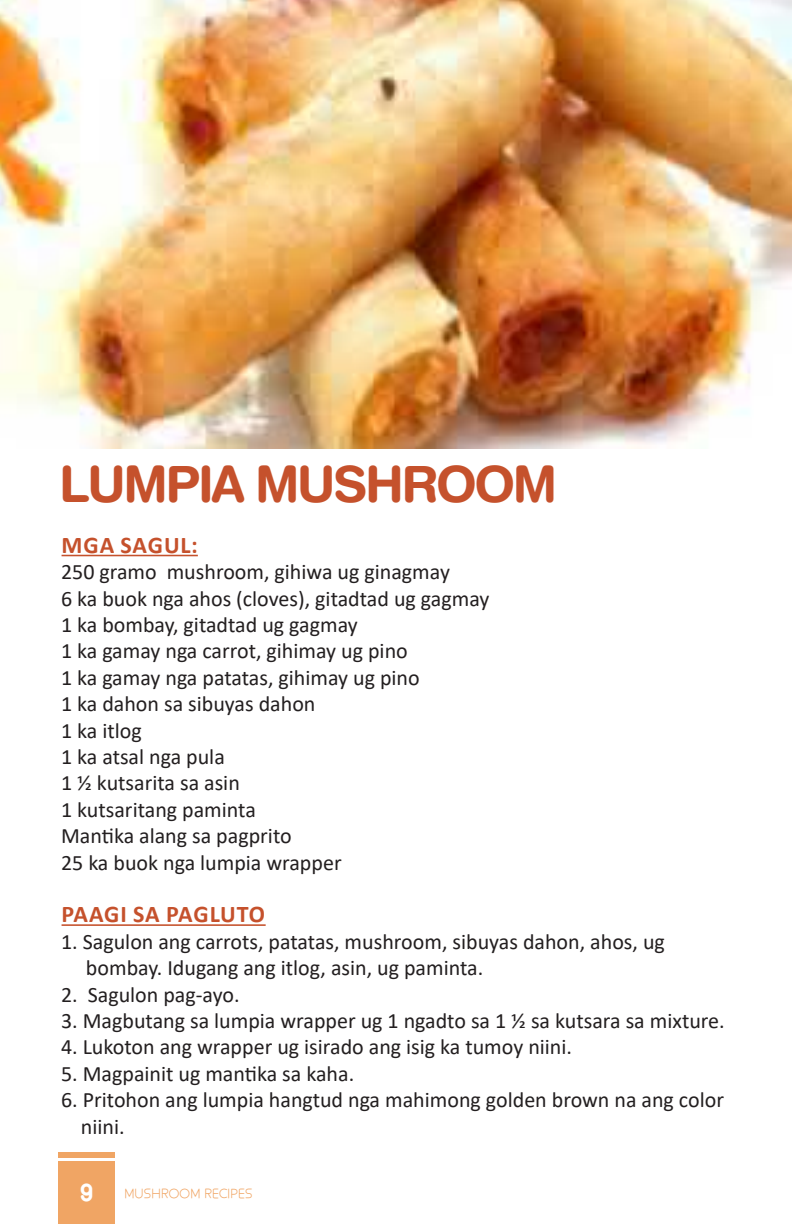
<style>
.page{position:relative;width:792px;height:1224px;background:#fff}
.page>*{position:absolute;margin:0;border:0;box-sizing:border-box;transform-origin:0 0}
.t1{font:700 50px "Helvetica Rounded LT Std";letter-spacing:-.05em;color:#c5512c}
.t2{font:700 24px "Calibri";letter-spacing:.025em;color:#c5512c}
.t3{font:22px "Calibri";color:#231f20}
.t4{font:700 20px "Smile";color:#fff}
.t5{font:300 12px "Smile";color:#f0a564}
</style>
<div class="page">
<div style="left:58px;top:1161px;width:57px;height:63px;background:#f0a564"></div>
<div style="left:58px;top:1152px;width:57px;height:6px;background:#f0a564"></div>
<hr style="left:62px;top:555px;width:136px;height:1px;background:#c5512c">
<hr style="left:62px;top:924px;width:204px;height:2px;background:#c5512c">
<img style="left:0;top:0;width:792px;height:449px">
<p class="t1" style="left:59px;top:454px;width:499px">LUMPIA MUSHROOM</p>
<p class="t2" style="left:62px;top:528px;width:138px">MGA SAGUL:</p>
<p class="t3" style="left:61px;top:557px;width:390px">250 gramo mushroom, gihiwa ug ginagmay</p>
<p class="t3" style="left:61px;top:583px;width:430px">6 ka buok nga ahos (cloves), gitadtad ug gagmay</p>
<p class="t3" style="left:61px;top:609px;width:298px">1 ka bombay, gitadtad ug gagmay</p>
<p class="t3" style="left:61px;top:636px;width:348px">1 ka gamay nga carrot, gihimay ug pino</p>
<p class="t3" style="left:61px;top:662px;width:360px">1 ka gamay nga patatas, gihimay ug pino</p>
<p class="t3" style="left:61px;top:689px;width:256px">1 ka dahon sa sibuyas dahon</p>
<p class="t3" style="left:61px;top:715px;width:82px">1 ka itlog</p>
<p class="t3" style="left:61px;top:741px;width:165px">1 ka atsal nga pula</p>
<p class="t3" style="left:61px;top:768px;width:180px">1 ½ kutsarita sa asin</p>
<p class="t3" style="left:61px;top:794px;width:196px">1 kutsaritang paminta</p>
<p class="t3" style="left:61px;top:821px;width:232px">Mantika alang sa pagprito</p>
<p class="t3" style="left:61px;top:847px;width:282px">25 ka buok nga lumpia wrapper</p>
<p class="t2" style="left:62px;top:897px;width:205px">PAAGI SA PAGLUTO</p>
<p class="t3" style="left:61px;top:926px;width:605px">1. Sagulon ang carrots, patatas, mushroom, sibuyas dahon, ahos, ug</p>
<p class="t3" style="left:86px;top:953px;width:399px">bombay. Idugang ang itlog, asin, ug paminta.</p>
<p class="t3" style="left:61px;top:979px;width:180px">2. Sagulon pag-ayo.</p>
<p class="t3" style="left:61px;top:1005px;width:665px">3. Magbutang sa lumpia wrapper ug 1 ngadto sa 1 ½ sa kutsara sa mixture.</p>
<p class="t3" style="left:61px;top:1032px;width:513px">4. Lukoton ang wrapper ug isirado ang isig ka tumoy niini.</p>
<p class="t3" style="left:61px;top:1058px;width:295px">5. Magpainit ug mantika sa kaha.</p>
<p class="t3" style="left:61px;top:1085px;width:664px">6. Pritohon ang lumpia hangtud nga mahimong golden brown na ang color</p>
<p class="t3" style="left:81px;top:1111px;width:45px">niini.</p>
<p class="t4" style="left:79px;top:1182px;width:16px">9</p>
<p class="t5" style="left:124px;top:1188px;width:130px">MUSHROOM RECIPES</p>
</div>
